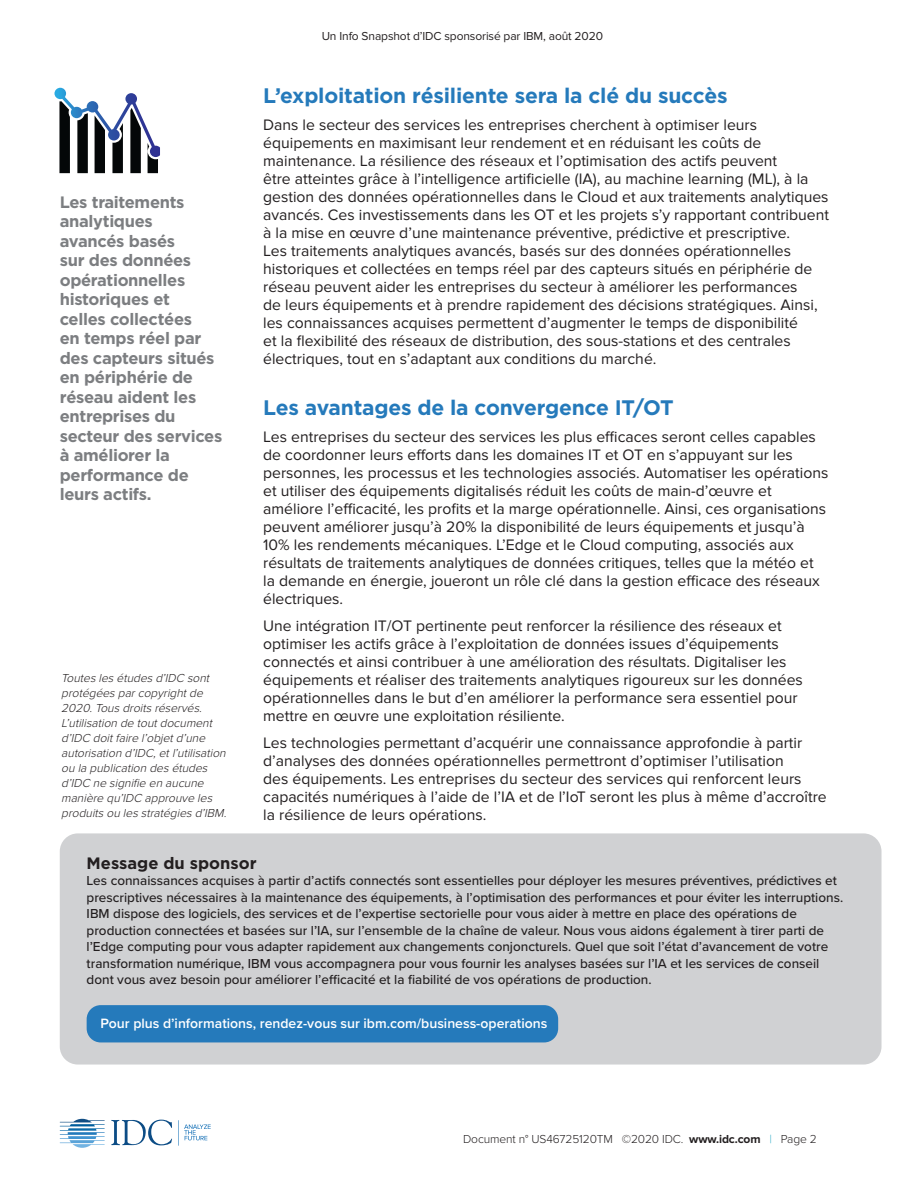
<style>
.page{position:relative;width:918px;height:1188px;background:#fff}
.page>*{position:absolute;margin:0;border:0;box-sizing:border-box;transform-origin:0 0}
.t1{font:700 21px "Gotham";letter-spacing:-.01em;color:#257abb}
.t2{font:700 16.5px/19.5px "Gotham";letter-spacing:-.02em;color:#7c7e81}
.t3{font:700 16.5px "Gotham";color:#231f20}
.t4{font:15.75px/18px "Proxima Nova";color:#231f20}
.t5{font:600 13.95px "Proxima Nova";color:#fff}
.t6{font:500 13.5px/16.5px "Proxima Nova";color:#231f20}
.t7{font:italic 300 12px/15px "Proxima Nova";color:#231f20}
.t8{font:300 12px "Proxima Nova";letter-spacing:-.01em;color:#231f20}
.t9{font:12px "Proxima Nova";letter-spacing:-.01em;color:#231f20}
.s1{font-weight:700}
.s2{color:#36aec8}
</style>
<div class="page">
<svg style="left:111px;top:1120px;width:61px;height:25px"></svg>
<svg style="left:60px;top:1119px;width:45px;height:29px"></svg>
<svg style="left:178px;top:1120px;width:33px;height:26px"></svg>
<div style="left:60px;top:833px;width:822px;height:232px;background:#d0d1d3;border-radius:18px"></div>
<div style="left:87px;top:1005px;width:471px;height:37px;background:#257abb;border-radius:14px"></div>
<svg style="left:54px;top:88px;width:106px;height:85px"></svg>
<p class="t2" style="left:60px;top:192px;width:164px">Les traitements analytiques<br>avancés basés<br>sur des données opérationnelles historiques et<br>celles collectées<br>en temps réel par des capteurs situés en périphérie de réseau aident les entreprises du secteur des services à améliorer la performance de leurs actifs.</p>
<p class="t7" style="left:61px;top:671px;width:170px">Touteslesétudesd’IDC sont protégéesparcopyrightde<br>2020.Tousdroitsréservés.<br>L’utilisation de toutdocument d’IDC doitfaire l’objetd’une autorisation d’IDC,etl’utilisation ou la publication desétudes d’IDC ne signifie en aucune manière qu’IDC approuve les produitsou lesstratégiesd’IBM.</p>
<p class="t9" style="left:322px;top:29px;width:283px">Un Info Snapshot d’IDC sponsorisé par IBM, août 2020</p>
<h1 class="t1" style="left:263px;top:84px;width:466px">L’exploitation résiliente sera la clé du succès</h1>
<p class="t4" style="left:263px;top:116px;width:567px">Dans le secteur des services les entreprises cherchent à optimiser leurs équipements en maximisant leur rendement et en réduisant les coûts de maintenance. La résilience des réseaux et l’optimisation des actifs peuvent<br>être atteintes grâce à l’intelligence artificielle (IA), au machine learning (ML), à la gestion des données opérationnelles dans le Cloud et aux traitements analytiques avancés. Ces investissements dans les OT et les projets s’y rapportant contribuent à la mise en œuvre d’une maintenance préventive, prédictive et prescriptive.<br>Les traitements analytiques avancés, basés sur des données opérationnelles historiques et collectées en temps réel par des capteurs situés en périphérie de réseau peuvent aider les entreprises du secteur à améliorer les performances<br>de leurs équipements et à prendre rapidement des décisions stratégiques. Ainsi, les connaissances acquises permettent d’augmenter le temps de disponibilité<br>et la flexibilité des réseaux de distribution, des sous-stations et des centrales électriques, tout en s’adaptant aux conditions du marché.</p>
<h1 class="t1" style="left:263px;top:395px;width:412px">Les avantages de la convergence IT/OT</h1>
<p class="t4" style="left:263px;top:428px;width:567px">Les entreprises du secteur des services les plus efficaces seront celles capables de coordonner leurs efforts dans les domaines IT et OT en s’appuyant sur les personnes, les processus et les technologies associés. Automatiser les opérations et utiliser des équipements digitalisés réduit les coûts de main-d’œuvre et améliore l’efficacité, les profits et la marge opérationnelle. Ainsi, ces organisations peuvent améliorer jusqu’à 20% la disponibilité de leurs équipements et jusqu’à 10% les rendements mécaniques. L’Edge et le Cloud computing, associés aux résultats de traitements analytiques de données critiques, telles que la météo et la demande en énergie, joueront un rôle clé dans la gestion efficace des réseaux électriques.</p>
<p class="t4" style="left:263px;top:617px;width:541px">Une intégration IT/OT pertinente peut renforcer la résilience des réseaux et optimiser les actifs grâce à l’exploitation de données issues d’équipements connectés et ainsi contribuer à une amélioration des résultats. Digitaliser les équipements et réaliser des traitements analytiques rigoureux sur les données opérationnelles dans le but d’en améliorer la performance sera essentiel pour mettre en œuvre une exploitation résiliente.</p>
<p class="t4" style="left:263px;top:734px;width:565px">Les technologies permettant d’acquérir une connaissance approfondie à partir d’analyses des données opérationnelles permettront d’optimiser l’utilisation<br>des équipements. Les entreprises du secteur des services qui renforcent leurs capacités numériques à l’aide de l’IA et de l’IoT seront les plus à même d’accroître la résilience de leurs opérations.</p>
<p class="t3" style="left:87px;top:854px;width:171px">Message du sponsor</p>
<p class="t6" style="left:87px;top:872px;width:758px">Les connaissances acquises à partir d’actifs connectés sont essentielles pour déployer les mesures préventives, prédictives et prescriptives nécessaires à la maintenance des équipements, à l’optimisation des performances et pour éviter les interruptions.<br>IBM dispose des logiciels, des services et de l’expertise sectorielle pour vous aider à mettre en place des opérations de production connectées et basées sur l’IA, sur l’ensemble de la chaîne de valeur. Nous vous aidons également à tirer parti de l’Edge computing pour vous adapter rapidement aux changements conjoncturels. Quel que soit l’état d’avancement de votre transformation numérique, IBM vous accompagnera pour vous fournir les analyses basées sur l’IA et les services de conseil dont vous avez besoin pour améliorer l’efficacité et la fiabilité de vos opérations de production.</p>
<p class="t5" style="left:101px;top:1013px;width:448px">Pour plus d’informations, rendez-vous sur ibm.com/business-operations</p>
<p class="t8" style="left:463px;top:1132px;width:355px">Document n° US46725120TM ©2020 IDC. <span class="s1">www.idc.com</span> <span class="s2">|</span> Page 2</p>
</div>
